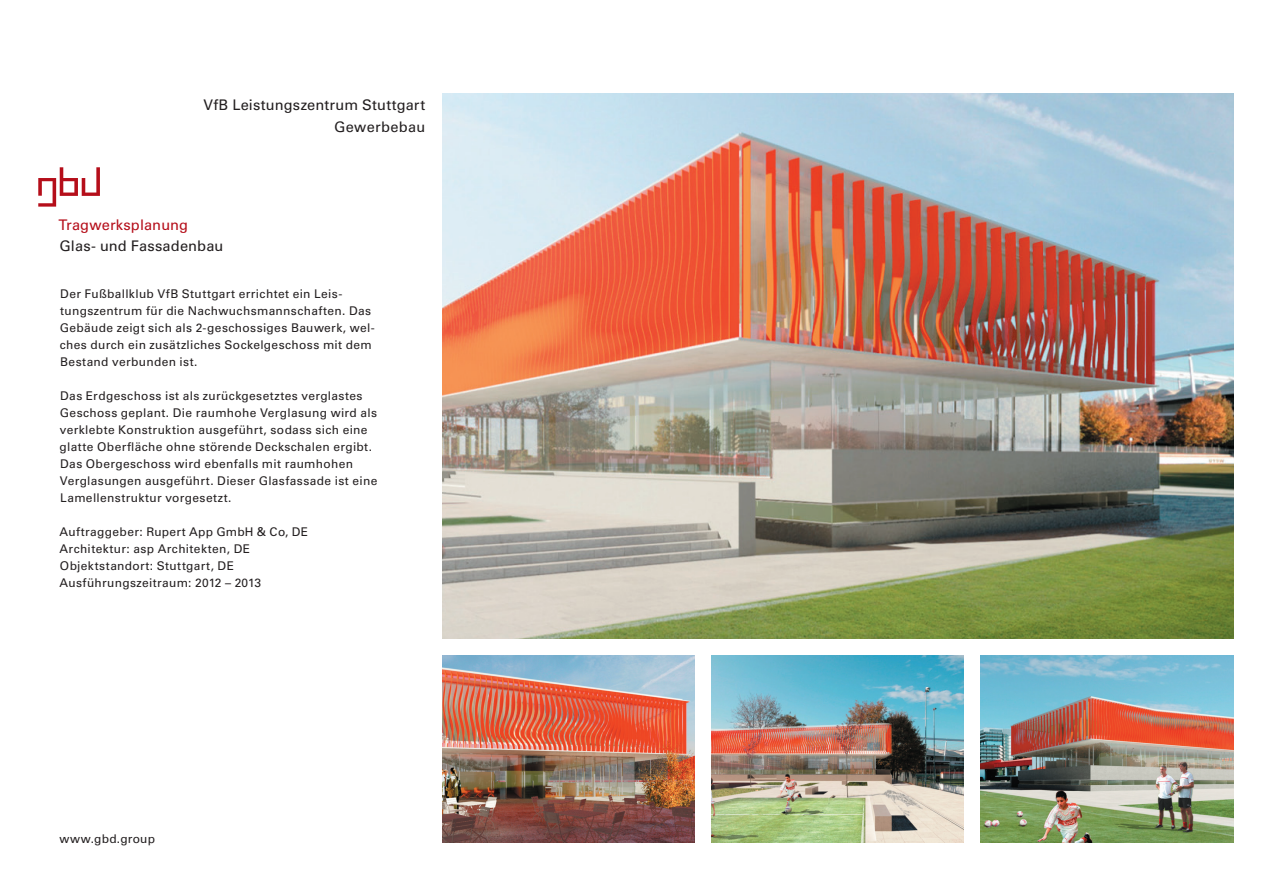
<style>
.page{position:relative;width:1263px;height:893px;background:#fff}
.page>*{position:absolute;margin:0;border:0;box-sizing:border-box;transform-origin:0 0}
.t1{font:14.7px "Univers LT Std";letter-spacing:.01em;color:#231f20}
.t2{font:14.7px "Univers LT Std";letter-spacing:.01em;color:#b50e1a}
.t3{font:14.55px "Univers LT Std";letter-spacing:.02em;color:#231f20}
.t4{font:12px/17.1px "Univers LT Std";letter-spacing:.03em;color:#231f20}
</style>
<div class="page">
<svg style="left:38px;top:167px;width:62px;height:40px"></svg>
<img style="left:442px;top:94px;width:791px;height:544px">
<img style="left:442px;top:655px;width:252px;height:188px">
<img style="left:711px;top:655px;width:253px;height:188px">
<img style="left:981px;top:655px;width:252px;height:188px">
<p class="t1" style="left:203px;top:96px;width:223px">VfB Leistungszentrum Stuttgart</p>
<p class="t3" style="left:334px;top:118px;width:93px">Gewerbebau</p>
<p class="t2" style="left:58px;top:216px;width:131px">Tragwerksplanung</p>
<p class="t1" style="left:59px;top:237px;width:166px">Glas- und Fassadenbau</p>
<p class="t4" style="left:60px;top:285px;width:317px">Der Fußballklub VfB Stuttgart errichtet ein Leis&shy;tungszentrum für die Nachwuchsmannschaften. Das Gebäude zeigt sich als 2-geschossiges Bauwerk, wel&shy;ches durch ein zusätzliches Sockelgeschoss mit dem Bestand verbunden ist.</p>
<p class="t4" style="left:60px;top:387px;width:319px">Das Erdgeschoss ist als zurückgesetztes verglastes Geschoss geplant. Die raumhohe Verglasung wird als verklebte Konstruktion ausgeführt, sodass sich eine glatte Oberfläche ohne störende Deckschalen ergibt.<br>Das Obergeschoss wird ebenfalls mit raumhohen Verglasungen ausgeführt. Dieser Glasfassade ist eine Lamellenstruktur vorgesetzt.</p>
<p class="t4" style="left:59px;top:523px;width:250px">Auftraggeber: Rupert App GmbH &amp; Co, DE Architektur: asp Architekten, DE Objektstandort: Stuttgart, DE Ausführungszeitraum: 2012 – 2013</p>
<p class="t4" style="left:60px;top:830px;width:97px">www.gbd.group</p>
</div>
